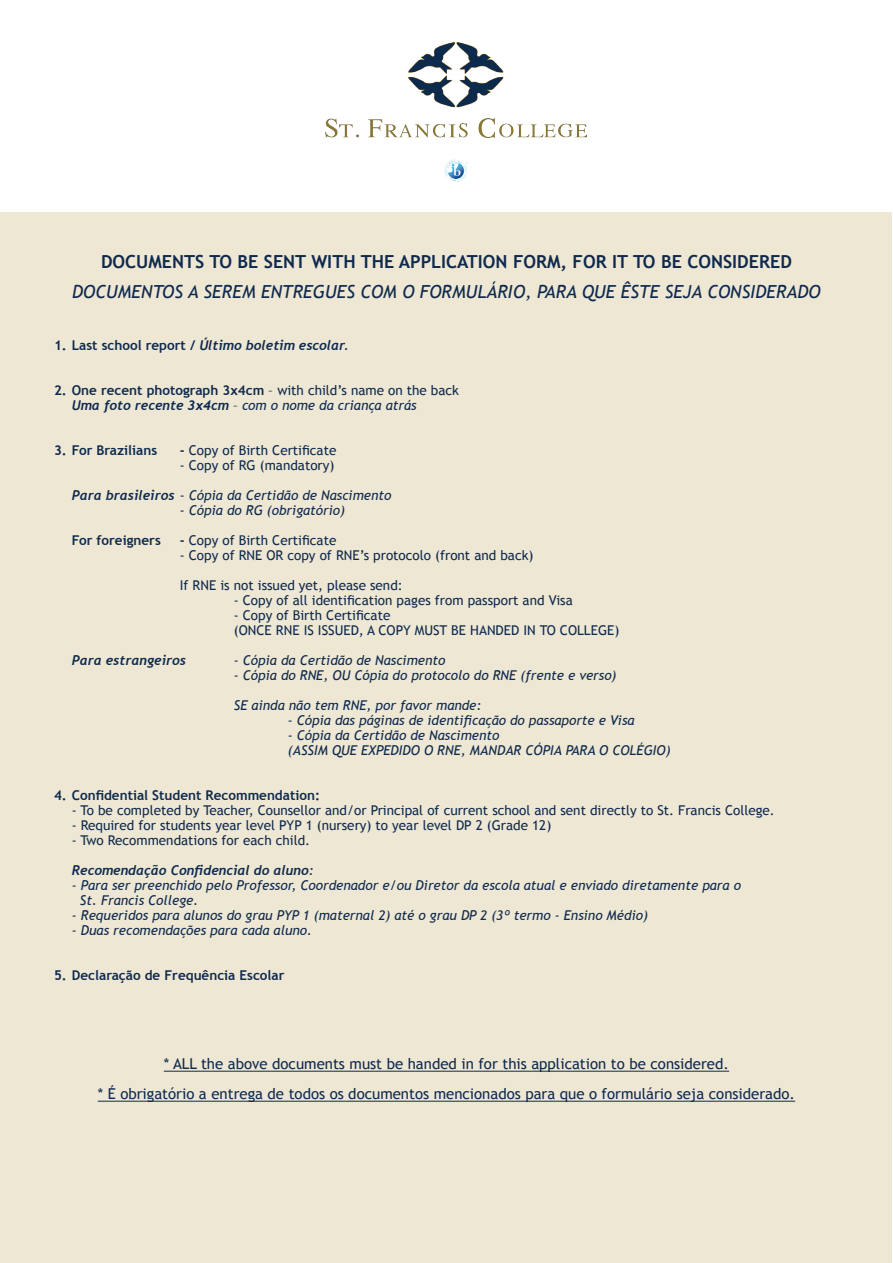
<style>
.page{position:relative;width:893px;height:1263px;background:#fff}
.page>*{position:absolute;margin:0;border:0;box-sizing:border-box;transform-origin:0 0}
.t1{font:italic 18px "Trebuchet MS";color:#0f2a4d}
.t2{font:700 18px "Trebuchet MS";color:#0f2a4d}
.t3{font:15px/30px "Trebuchet MS";color:#0f2a4d;text-align:center}
.t4{font:italic 13.5px/15px "Trebuchet MS";color:#0f2a4d}
.t5{font:13.5px/15px "Trebuchet MS";color:#0f2a4d}
.t6{font:700 13.5px/15px "Trebuchet MS";color:#0f2a4d}
.t7{font:italic 700 13.5px "Trebuchet";color:#0f2a4d}
.s1{font-family:"Trebuchet MS";font-style:normal}
.s2{font-weight:400}
.s3{font-family:"Trebuchet";font-style:italic}
.s4{font-weight:400;font-style:italic}
.s5{font-weight:700}
.s6{font-family:"Trebuchet";font-weight:700}
.s7{font-style:normal}
</style>
<div class="page">
<div style="left:1px;top:213px;width:891px;height:1050px;background:#eee7d4"></div>
<img style="left:325px;top:43px;width:262px;height:139px">
<hr style="left:164px;top:1071px;width:565px;height:1px;background:#0f2a4d">
<hr style="left:98px;top:1101px;width:697px;height:1px;background:#0f2a4d">
<h1 class="t2" style="left:101px;top:251px;width:692px">DOCUMENTS TO BE SENT WITH THE APPLICATION FORM, FOR IT TO BE CONSIDERED</h1>
<h1 class="t1" style="left:72px;top:281px;width:750px">DOCUMENTOS A SEREM ENTREGUES COM O FORMULÁRIO, PARA QUE ÊSTE SEJA CONSIDERADO</h1>
<p class="t7" style="left:54px;top:337px;width:296px"><span class="s1">1. Last school report /</span> Último boletim escolar.</p>
<p class="t6" style="left:72px;top:383px;width:389px;text-indent:-18px">2. One recent photograph 3x4cm <span class="s2">– with child’s name on the back<br></span><span class="s3">Uma foto recente 3x4cm</span> <span class="s2">–</span> <span class="s4">com o nome da criança atrás</span></p>
<p class="t6" style="left:54px;top:443px;width:105px">3. For Brazilians</p>
<p class="t5" style="left:180px;top:443px;width:158px"><span class="s5">-</span> Copy of Birth Certificate</p>
<p class="t5" style="left:180px;top:458px;width:156px">- Copy of RG (mandatory)</p>
<p class="t4" style="left:72px;top:488px;width:321px"><span class="s6">Para brasileiros</span> <span class="s7">-</span> Cópia da Certidão de Nascimento</p>
<p class="t4" style="left:180px;top:503px;width:167px">- Cópia do RG (obrigatório)</p>
<p class="t6" style="left:72px;top:533px;width:90px">For foreigners</p>
<p class="t5" style="left:180px;top:533px;width:158px"><span class="s5">-</span> Copy of Birth Certificate</p>
<p class="t5" style="left:180px;top:548px;width:355px">- Copy of RNE OR copy of RNE’s protocolo (front and back)</p>
<p class="t5" style="left:180px;top:578px;width:224px">If RNE is not issued yet, please send:</p>
<p class="t5" style="left:234px;top:593px;width:340px">- Copy of all identification pages from passport and Visa</p>
<p class="t5" style="left:234px;top:608px;width:387px">- Copy of Birth Certificate<br>(ONCE RNE IS ISSUED, A COPY MUST BE HANDED IN TO COLLEGE)</p>
<p class="t7" style="left:72px;top:652px;width:116px">Para estrangeiros</p>
<p class="t4" style="left:234px;top:653px;width:213px"><span class="s7">-</span> Cópia da Certidão de Nascimento</p>
<p class="t4" style="left:234px;top:668px;width:384px">- Cópia do RNE, OU Cópia do protocolo do RNE (frente e verso)</p>
<p class="t4" style="left:234px;top:698px;width:249px">SE ainda não tem RNE, por favor mande:</p>
<p class="t4" style="left:288px;top:713px;width:348px">- Cópia das páginas de identificação do passaporte e Visa</p>
<p class="t4" style="left:288px;top:728px;width:384px">- Cópia da Certidão de Nascimento<br>(ASSIM QUE EXPEDIDO O RNE, MANDAR CÓPIA PARA O COLÉGIO)</p>
<p class="t6" style="left:54px;top:788px;width:267px">4. Confidential Student Recommendation:</p>
<p class="t5" style="left:72px;top:803px;width:705px">- To be completed by Teacher, Counsellor and/or Principal of current school and sent directly to St. Francis College.</p>
<p class="t5" style="left:72px;top:818px;width:481px">- Required for students year level PYP 1 (nursery) to year level DP 2 (Grade 12)</p>
<p class="t5" style="left:72px;top:833px;width:240px">- Two Recommendations for each child.</p>
<p class="t7" style="left:72px;top:862px;width:243px">Recomendação Confidencial do aluno:</p>
<p class="t4" style="left:80px;top:878px;width:662px;text-indent:-8px">- Para ser preenchido pelo Professor, Coordenador e/ou Diretor da escola atual e enviado diretamente para o<br>St. Francis College.</p>
<p class="t4" style="left:72px;top:908px;width:578px">- Requeridos para alunos do grau PYP 1 (maternal 2) até o grau DP 2 (3º termo - Ensino Médio)</p>
<p class="t4" style="left:72px;top:923px;width:242px">- Duas recomendações para cada aluno.</p>
<p class="t6" style="left:54px;top:968px;width:232px">5. Declaração de Frequência Escolar</p>
<p class="t3" style="left:98px;top:1049px;width:699px">* ALL the above documents must be handed in for this application to be considered.<br>* É obrigatório a entrega de todos os documentos mencionados para que o formulário seja considerado.</p>
</div>
